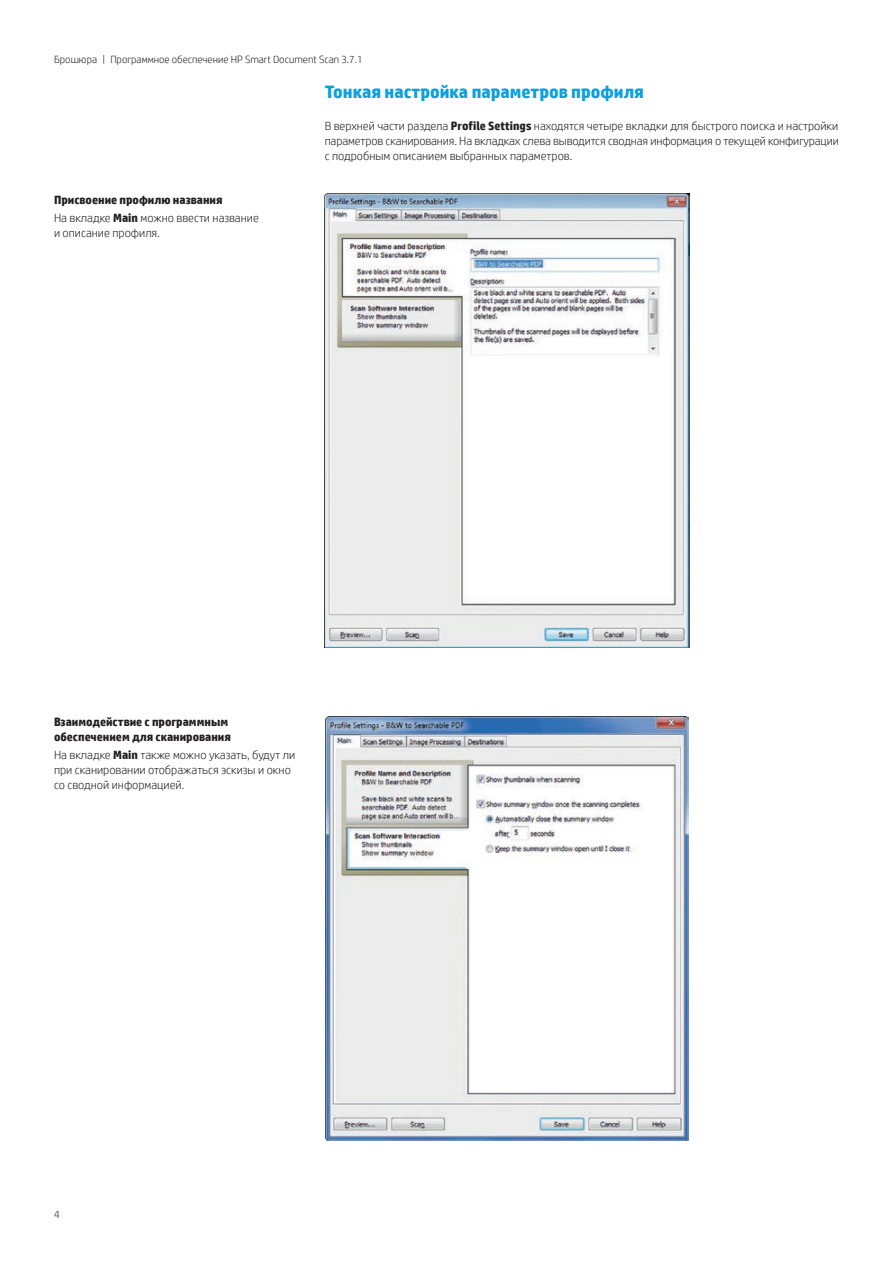
<style>
.page{position:relative;width:893px;height:1263px;background:#fff}
.page>*{position:absolute;margin:0;border:0;box-sizing:border-box;transform-origin:0 0}
.Subhead_14_16_bold_b{font:700 18px "HP Simplified";color:#0ca0dd}
.Body{font:300 12px/15px "HP Simplified";color:#231f20;text-align:justify}
.Sidebar_body{font:300 12px/15px "HP Simplified";color:#231f20}
.Sidebar_header{font:700 12px/15px "HP Simplified";color:#231f20}
.t1{font:300 10.5px "HP Simplified";color:#231f20}
.s1{font-weight:700}
</style>
<div class="page">
<img style="left:325px;top:194px;width:365px;height:453px">
<img style="left:326px;top:716px;width:363px;height:424px">
<p class="t1" style="left:54px;top:52px;width:310px">Брошюра | Программное обеспечение HP Smart Document Scan 3.7.1</p>
<p class="Subhead_14_16_bold_b" style="left:325px;top:80px;width:321px">Тонкая настройка параметров профиля</p>
<p class="Body" style="left:325px;top:118px;width:516px">В верхней части раздела <span class="s1">Profile Settings</span> находятся четыре вкладки для быстрого поиска и настройки параметров сканирования. На вкладках слева выводится сводная информация о текущей конфигурации с подробным описанием выбранных параметров.</p>
<p class="Sidebar_header" style="left:54px;top:192px;width:170px">Присвоение профилю названия</p>
<p class="Sidebar_body" style="left:54px;top:210px;width:206px">На вкладке <span class="s1">Main</span> можно ввести название и описание профиля.</p>
<p class="Sidebar_header" style="left:54px;top:714px;width:178px">Взаимодействие с программным обеспечением для сканирования</p>
<p class="Sidebar_body" style="left:54px;top:747px;width:243px">На вкладке <span class="s1">Main</span> также можно указать, будут ли при сканировании отображаться эскизы и окно со сводной информацией.</p>
<p class="t1" style="left:54px;top:1207px;width:7px">4</p>
</div>
